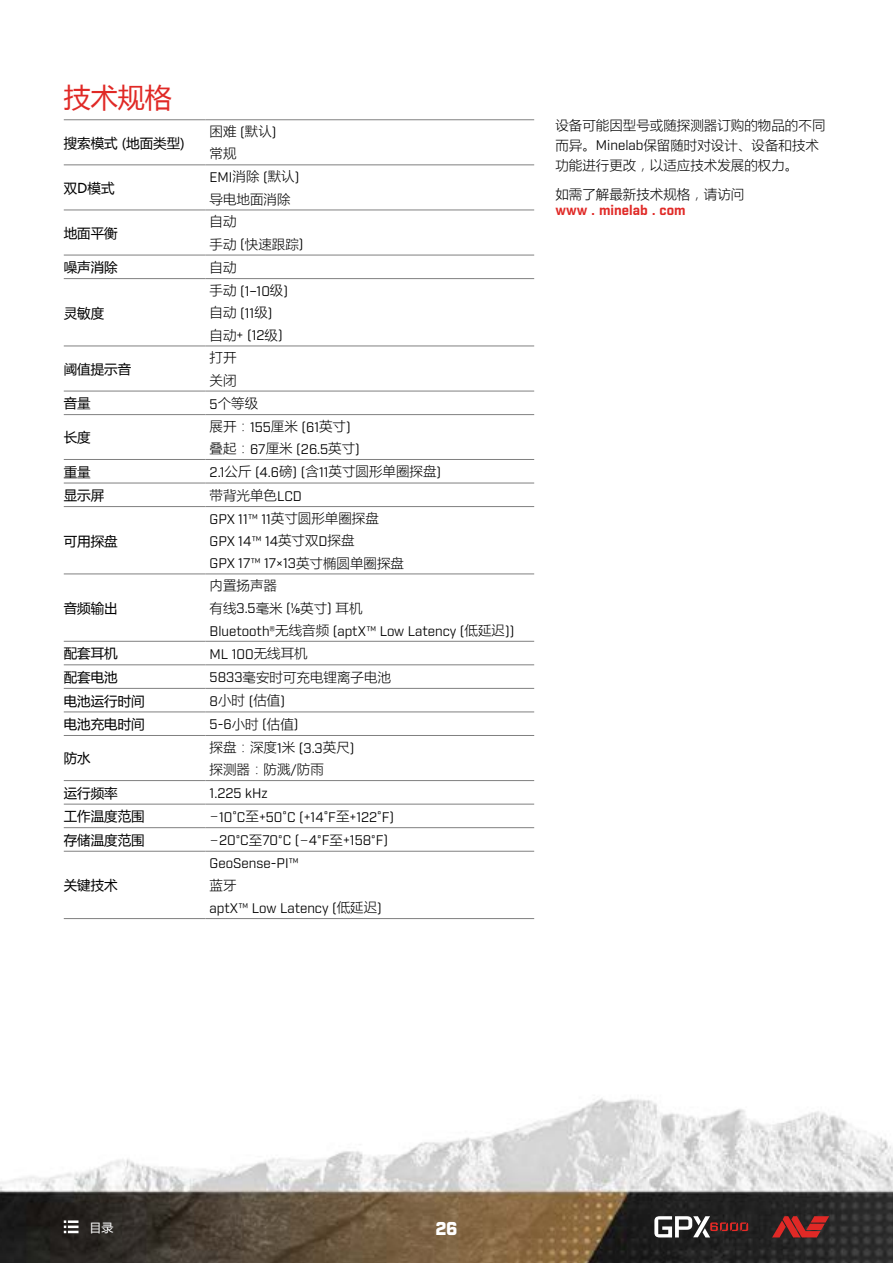
<style>
.page{position:relative;width:893px;height:1263px;background:#fff}
.page>*{position:absolute;margin:0;border:0;box-sizing:border-box;transform-origin:0 0}
.t1{font:27px "Microsoft Ya Hei";color:#e02926}
.t2{font:900 18px "Industry";color:#fff}
.t3{font:13.5px/22.2px "Industry";color:#000}
.t4{font:300 13.5px/22.2px "Microsoft Ya Hei";color:#000}
.t5{font:13.5px "Microsoft Ya Hei";color:#000}
.t6{font:700 13.5px "Industry";color:#e02926}
.t7{font:12px "Microsoft Ya Hei";color:#fff}
.s1{font-family:"Industry";font-weight:400}
.s2{font-family:"Microsoft Ya Hei";font-weight:300}
</style>
<div class="page">
<img style="left:0;top:119px;width:893px;height:1144px">
<svg style="left:64px;top:1220px;width:15px;height:13px"></svg>
<svg style="left:654px;top:1216px;width:94px;height:21px"></svg>
<svg style="left:772px;top:1216px;width:57px;height:21px"></svg>
<hr style="left:64px;top:164px;width:141px;height:1px;background:#808080">
<hr style="left:205px;top:164px;width:329px;height:1px;background:#808080">
<hr style="left:64px;top:210px;width:141px;height:1px;background:#808080">
<hr style="left:205px;top:210px;width:329px;height:1px;background:#808080">
<hr style="left:64px;top:255px;width:141px;height:1px;background:#808080">
<hr style="left:205px;top:255px;width:329px;height:1px;background:#808080">
<hr style="left:64px;top:278px;width:141px;height:1px;background:#808080">
<hr style="left:205px;top:278px;width:329px;height:1px;background:#808080">
<hr style="left:64px;top:346px;width:141px;height:1px;background:#808080">
<hr style="left:205px;top:346px;width:329px;height:1px;background:#808080">
<hr style="left:64px;top:391px;width:141px;height:1px;background:#808080">
<hr style="left:205px;top:391px;width:329px;height:1px;background:#808080">
<hr style="left:64px;top:414px;width:141px;height:1px;background:#808080">
<hr style="left:205px;top:414px;width:329px;height:1px;background:#808080">
<hr style="left:64px;top:459px;width:141px;height:1px;background:#808080">
<hr style="left:205px;top:459px;width:329px;height:1px;background:#808080">
<hr style="left:64px;top:483px;width:141px;height:1px;background:#808080">
<hr style="left:205px;top:483px;width:329px;height:1px;background:#808080">
<hr style="left:64px;top:506px;width:141px;height:1px;background:#808080">
<hr style="left:205px;top:506px;width:329px;height:1px;background:#808080">
<hr style="left:64px;top:573px;width:141px;height:1px;background:#808080">
<hr style="left:205px;top:573px;width:329px;height:1px;background:#808080">
<hr style="left:64px;top:641px;width:141px;height:1px;background:#808080">
<hr style="left:205px;top:641px;width:329px;height:1px;background:#808080">
<hr style="left:64px;top:664px;width:141px;height:1px;background:#808080">
<hr style="left:205px;top:664px;width:329px;height:1px;background:#808080">
<hr style="left:64px;top:688px;width:141px;height:1px;background:#808080">
<hr style="left:205px;top:688px;width:329px;height:1px;background:#808080">
<hr style="left:64px;top:711px;width:141px;height:1px;background:#808080">
<hr style="left:205px;top:711px;width:329px;height:1px;background:#808080">
<hr style="left:64px;top:735px;width:141px;height:1px;background:#808080">
<hr style="left:205px;top:735px;width:329px;height:1px;background:#808080">
<hr style="left:64px;top:780px;width:141px;height:1px;background:#808080">
<hr style="left:205px;top:780px;width:329px;height:1px;background:#808080">
<hr style="left:64px;top:804px;width:141px;height:1px;background:#808080">
<hr style="left:205px;top:804px;width:329px;height:1px;background:#808080">
<hr style="left:64px;top:827px;width:141px;height:1px;background:#808080">
<hr style="left:205px;top:827px;width:329px;height:1px;background:#808080">
<hr style="left:64px;top:851px;width:141px;height:1px;background:#808080">
<hr style="left:205px;top:851px;width:329px;height:1px;background:#808080">
<hr style="left:64px;top:119px;width:141px;height:1px;background:#808080">
<hr style="left:205px;top:119px;width:329px;height:1px;background:#808080">
<hr style="left:64px;top:918px;width:141px;height:1px;background:#808080">
<hr style="left:205px;top:918px;width:329px;height:1px;background:#808080">
<h1 class="t1" style="left:64px;top:79px;width:109px">技术规格</h1>
<p class="t5" style="left:64px;top:134px;width:123px">搜索模式 (地面类型)</p>
<p class="t4" style="left:210px;top:120px;width:68px">困难 <span class="s1">(</span>默认<span class="s1">)</span>常规</p>
<p class="t5" style="left:64px;top:179px;width:52px">双D模式</p>
<p class="t3" style="left:210px;top:166px;width:91px">EMI<span class="s2">消除</span> (<span class="s2">默认</span>)</p>
<p class="t4" style="left:210px;top:187px;width:82px">导电地面消除</p>
<p class="t5" style="left:64px;top:224px;width:55px">地面平衡</p>
<p class="t4" style="left:210px;top:210px;width:95px">自动<br>手动 <span class="s1">(</span>快速跟踪<span class="s1">)</span></p>
<p class="t5" style="left:64px;top:258px;width:55px">噪声消除</p>
<p class="t4" style="left:210px;top:256px;width:28px">自动</p>
<p class="t5" style="left:64px;top:304px;width:42px">灵敏度</p>
<p class="t3" style="left:210px;top:280px;width:80px"><span class="s2">手动</span> (1–10<span class="s2">级</span>)<span class="s2">自动</span> (11<span class="s2">级</span>)<span class="s2">自动</span>+ (12<span class="s2">级</span>)</p>
<p class="t5" style="left:64px;top:360px;width:69px">阈值提示音</p>
<p class="t4" style="left:210px;top:346px;width:28px">打开关闭</p>
<p class="t5" style="left:64px;top:394px;width:28px">音量</p>
<p class="t4" style="left:210px;top:392px;width:50px"><span class="s1">5</span>个等级</p>
<p class="t5" style="left:64px;top:428px;width:28px">长度</p>
<p class="t4" style="left:210px;top:415px;width:143px">展开：<span class="s1">155</span>厘米 <span class="s1">(61</span>英寸<span class="s1">)</span></p>
<p class="t3" style="left:210px;top:438px;width:152px"><span class="s2">叠起：</span>67<span class="s2">厘米</span> (26.5<span class="s2">英寸</span>)</p>
<p class="t5" style="left:64px;top:463px;width:28px">重量</p>
<p class="t3" style="left:210px;top:461px;width:233px">2.1<span class="s2">公斤</span> (4.6<span class="s2">磅</span>) (<span class="s2">含</span>11<span class="s2">英寸圆形单圈探盘</span>)</p>
<p class="t5" style="left:64px;top:486px;width:42px">显示屏</p>
<p class="t4" style="left:210px;top:484px;width:94px">带背光单色<span class="s1">LCD</span></p>
<p class="t5" style="left:64px;top:532px;width:55px">可用探盘</p>
<p class="t3" style="left:210px;top:508px;width:196px">GPX 11™ 11<span class="s2">英寸圆形单圈探盘<br></span>GPX 14™ 14<span class="s2">英寸双</span>D<span class="s2">探盘<br></span>GPX 17™ 17×13<span class="s2">英寸椭圆单圈探盘</span></p>
<p class="t5" style="left:64px;top:599px;width:55px">音频输出</p>
<p class="t4" style="left:210px;top:574px;width:154px">内置扬声器<br>有线<span class="s1">3.5</span>毫米 <span class="s1">(1⁄8</span>英寸<span class="s1">)</span> 耳机</p>
<p class="t3" style="left:210px;top:620px;width:306px">Bluetooth®<span class="s2">无线音频</span> (aptX™ Low Latency (<span class="s2">低延迟</span>))</p>
<p class="t5" style="left:64px;top:644px;width:55px">配套耳机</p>
<p class="t3" style="left:210px;top:643px;width:100px">ML 100<span class="s2">无线耳机</span></p>
<p class="t5" style="left:64px;top:668px;width:55px">配套电池</p>
<p class="t4" style="left:210px;top:665px;width:183px"><span class="s1">5833</span>毫安时可充电锂离子电池</p>
<p class="t5" style="left:64px;top:691px;width:82px">电池运行时间</p>
<p class="t4" style="left:210px;top:689px;width:77px"><span class="s1">8</span>小时 <span class="s1">(</span>估值<span class="s1">)</span></p>
<p class="t5" style="left:64px;top:715px;width:82px">电池充电时间</p>
<p class="t3" style="left:210px;top:714px;width:90px">5-6<span class="s2">小时</span> (<span class="s2">估值</span>)</p>
<p class="t5" style="left:64px;top:749px;width:28px">防水</p>
<p class="t4" style="left:210px;top:736px;width:146px">探盘：深度<span class="s1">1</span>米 <span class="s1">(3.3</span>英尺<span class="s1">)</span>探测器：防溅<span class="s1">/</span>防雨</p>
<p class="t5" style="left:64px;top:784px;width:55px">运行频率</p>
<p class="t3" style="left:210px;top:782px;width:60px">1.225 kHz</p>
<p class="t5" style="left:64px;top:807px;width:82px">工作温度范围</p>
<p class="t3" style="left:210px;top:806px;width:186px"><span class="s2">−</span>10°C<span class="s2">至</span>+50°C (+14°F<span class="s2">至</span>+122°F)</p>
<p class="t5" style="left:64px;top:831px;width:82px">存储温度范围</p>
<p class="t3" style="left:210px;top:830px;width:180px"><span class="s2">−</span>20°C<span class="s2">至</span>70°C (<span class="s2">−</span>4°F<span class="s2">至</span>+158°F)</p>
<p class="t5" style="left:64px;top:876px;width:55px">关键技术</p>
<p class="t3" style="left:210px;top:853px;width:91px">GeoSense-PI™</p>
<p class="t4" style="left:210px;top:874px;width:29px">蓝牙</p>
<p class="t3" style="left:210px;top:897px;width:174px">aptX™ Low Latency (<span class="s2">低延迟</span>)</p>
<p class="t4" style="left:555px;top:114px;width:271px;line-height:20.2px">设备可能因型号或随探测器订购的物品的不同而异。<span class="s1">Minelab</span>保留随时对设计、设备和技术功能进行更改，以适应技术发展的权力。</p>
<p class="t4" style="left:555px;top:183px;width:190px">如需了解最新技术规格，请访问</p>
<p class="t6" style="left:555px;top:202px;width:132px">www . minelab . com</p>
<p class="t7" style="left:90px;top:1219px;width:25px">目录</p>
<h2 class="t2" style="left:435px;top:1217px;width:24px">26</h2>
</div>
